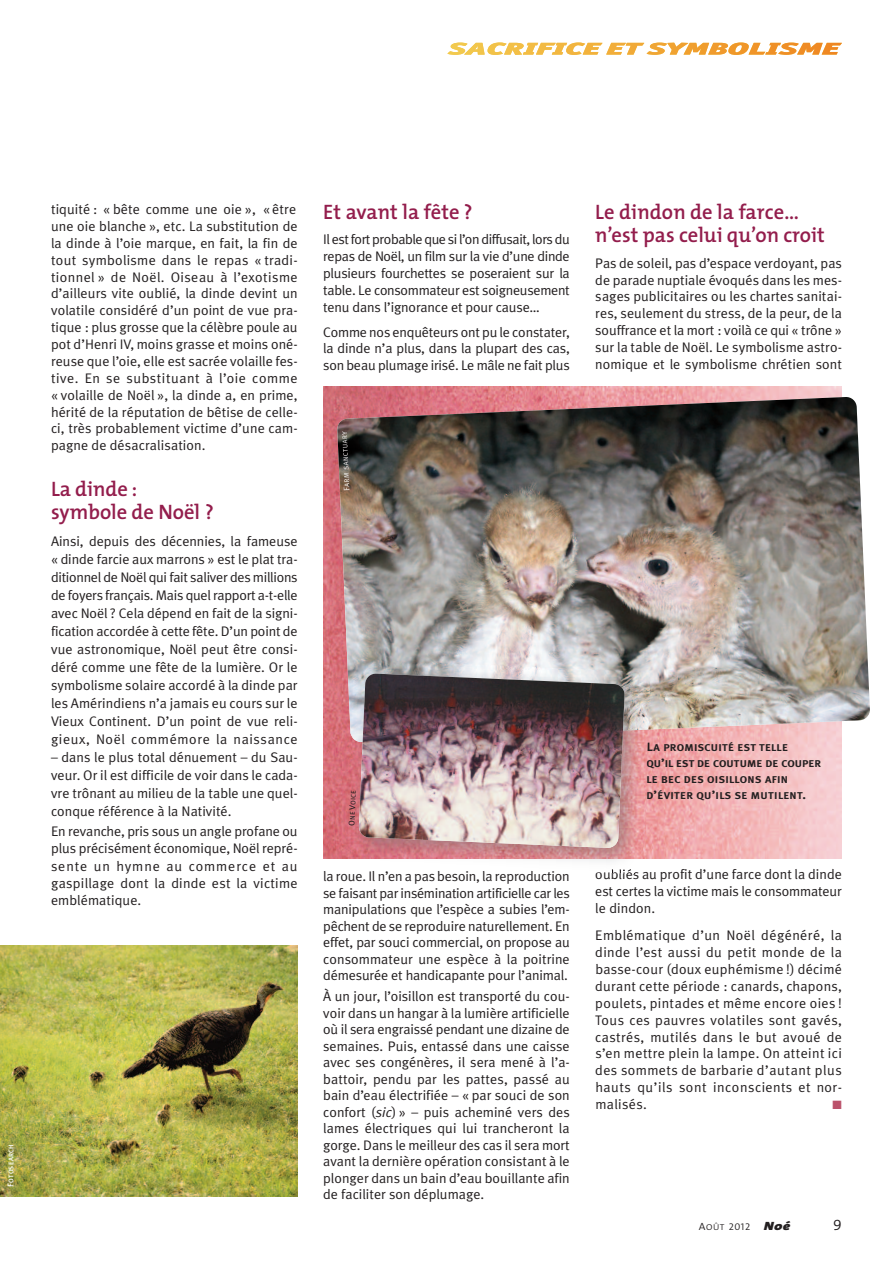
<style>
.page{position:relative;width:893px;height:1263px;background:#fff}
.page>*{position:absolute;margin:0;border:0;box-sizing:border-box;transform-origin:0 0}
.t1{font:600 21px/23.2px "The Mix";color:#931d4c}
.t2{font:15px "The Mix Semi Light Caps";color:#231f20}
.t3{font:13.8px/17px "Meta Plus Normal";letter-spacing:.005em;color:#231f20;text-align:justify}
.t4{font:12px "Zapf Dingbats";color:#bb526b}
.t5{font:700 9.9px/15.8px "Meta Plus";letter-spacing:.025em;color:#231f20;scale:1.12 1}
.t6{font:9.75px "The Mix Semi Light Caps";color:#231f20;scale:1.05 1}
.t7{font:500 6.75px "Meta Plus";letter-spacing:.04em;color:#fff}
.t8{font:6.75px "Meta Plus";color:#231f20}
.s1{font-size:8.25px}
.s2{font-style:italic}
.s3{font-size:12px}
.s4{font-size:10.5px}
.s5{font-size:8.55px}
.s6{font-family:"The Mix";font-weight:900;font-style:italic;font-size:12px}
</style>
<div class="page">
<img style="left:324px;top:387px;width:518px;height:472px">
<img style="left:337px;top:397px;width:533px;height:345px">
<img style="left:0;top:945px;width:297px;height:251px">
<svg style="left:447px;top:43px;width:197px;height:12px"></svg>
<img style="left:597px;top:869px;width:42px;height:5px">
<img style="left:345px;top:729px;width:303px;height:130px">
<img style="left:351px;top:659px;width:300px;height:83px">
<img style="left:359px;top:673px;width:266px;height:175px">
<img style="left:342px;top:431px;width:7px;height:59px">
<p class="t7" style="left:7px;top:1187px;width:44px;rotate:-90deg"><span class="s1">F</span>OTOSEARCH</p>
<p class="t3" style="left:51px;top:201px;width:248px">tiquité : « bête comme une oie », « être une oie blanche », etc. La substitution de la dinde à l’oie marque, en fait, la fin de tout symbolisme dans le repas « tradi&shy;tionnel » de Noël. Oiseau à l’exotisme d’ailleurs vite oublié, la dinde devint un volatile considéré d’un point de vue pra&shy;tique : plus grosse que la célèbre poule au pot d’Henri IV, moins grasse et moins oné&shy;reuse que l’oie, elle est sacrée volaille fes&shy;tive. En se substituant à l’oie comme « volaille de Noël », la dinde a, en prime, hérité de la réputation de bêtise de celle&shy;ci, très probablement victime d’une cam&shy;pagne de désacralisation.</p>
<h1 class="t1" style="left:51px;top:480px;width:164px">La dinde : symbole de Noël ?</h1>
<p class="t3" style="left:51px;top:532px;width:248px;line-height:18px">Ainsi, depuis des décennies, la fameuse « dinde farcie aux marrons » est le plat tra&shy;ditionnel de Noël qui fait saliver des millions de foyers français. Mais quel rapport a-t-elle avec Noël ? Cela dépend en fait de la signi&shy;fication accordée à cette fête. D’un point de vue astronomique, Noël peut être consi&shy;déré comme une fête de la lumière. Or le symbolisme solaire accordé à la dinde par les Amérindiens n’a jamais eu cours sur le Vieux Continent. D’un point de vue reli&shy;gieux, Noël commémore la naissance</p>
<p class="t3" style="left:51px;top:748px;width:248px;line-height:18px">– dans le plus total dénuement – du Sau&shy;veur. Or il est difficile de voir dans le cada&shy;vre trônant au milieu de la table une quel&shy;conque référence à la Nativité.</p>
<p class="t3" style="left:51px;top:823px;width:248px">En revanche, pris sous un angle profane ou plus précisément économique, Noël repré&shy;sente un hymne au commerce et au gaspillage dont la dinde est la victime emblématique.</p>
<h1 class="t1" style="left:323px;top:203px;width:151px">Et avant la fête ?</h1>
<p class="t3" style="left:323px;top:231px;width:248px">Il est fort probable que si l’on diffusait, lors du repas de Noël, un film sur la vie d’une dinde plusieurs fourchettes se poseraient sur la table. Le consommateur est soigneusement tenu dans l’ignorance et pour cause…</p>
<p class="t3" style="left:323px;top:324px;width:248px;line-height:16.5px">Comme nos enquêteurs ont pu le constater, la dinde n’a plus, dans la plupart des cas, son beau plumage irisé. Le mâle ne fait plus</p>
<p class="t8" style="left:348px;top:826px;width:38px;rotate:-88deg"><span class="s1">O</span>NE <span class="s1">V</span>OICE</p>
<p class="t3" style="left:323px;top:868px;width:248px;line-height:16.5px">la roue. Il n’en a pas besoin, la reproduction se faisant par insémination artificielle car les manipulations que l’espèce a subies l’em&shy;pêchent de se reproduire naturellement. En effet, par souci commercial, on propose au consommateur une espèce à la poitrine démesurée et handicapante pour l’animal.</p>
<p class="t3" style="left:323px;top:988px;width:248px;line-height:16.5px">À un jour, l’oisillon est transporté du cou&shy;voir dans un hangar à la lumière artificielle où il sera engraissé pendant une dizaine de semaines. Puis, entassé dans une caisse avec ses congénères, il sera mené à l’a&shy;battoir, pendu par les pattes, passé au bain d’eau électrifiée – « par souci de son confort (<span class="s2">sic</span>) » – puis acheminé vers des lames électriques qui lui trancheront la gorge. Dans le meilleur des cas il sera mort avant la dernière opération consistant à le plonger dans un bain d’eau bouillante afin de faciliter son déplumage.</p>
<h1 class="t1" style="left:595px;top:203px;width:231px">Le dindon de la farce… n’est pas celui qu’on croit</h1>
<p class="t3" style="left:595px;top:254px;width:248px">Pas de soleil, pas d’espace verdoyant, pas de parade nuptiale évoqués dans les mes&shy;sages publicitaires ou les chartes sanitai&shy;res, seulement du stress, de la peur, de la souffrance et la mort : voilà ce qui « trône » sur la table de Noël. Le symbolisme astro&shy;nomique et le symbolisme chrétien sont</p>
<p class="t5" style="left:646px;top:740px;width:158px"><span class="s3">L</span>A PROMISCUITÉ EST TELLE<br>QU<span class="s3">’</span>IL EST DE COUTUME DE COUPER<br>LE BEC DES OISILLONS AFIN<br>D<span class="s3">’</span>ÉVITER QU<span class="s3">’</span>ILS SE MUTILENT<span class="s3">.</span></p>
<p class="t3" style="left:595px;top:866px;width:248px">oubliés au profit d’une farce dont la dinde est certes la victime mais le consommateur le dindon.</p>
<p class="t3" style="left:595px;top:926px;width:248px">Emblématique d’un Noël dégénéré, la dinde l’est aussi du petit monde de la basse-cour (doux euphémisme !) décimé durant cette période : canards, chapons, poulets, pintades et même encore oies !<br>Tous ces pauvres volatiles sont gavés, castrés, mutilés dans le but avoué de s’en mettre plein la lampe. On atteint ici des sommets de barbarie d’autant plus hauts qu’ils sont inconscients et nor&shy;malisés.</p>
<p class="t4" style="left:833px;top:1098px;width:11px">■</p>
<p class="t6" style="left:699px;top:1223px;width:89px"><span class="s4">A</span><span class="s5">OÛT</span> 2012 <span class="s6">Noé</span></p>
<p class="t2" style="left:833px;top:1220px;width:10px">9</p>
</div>
